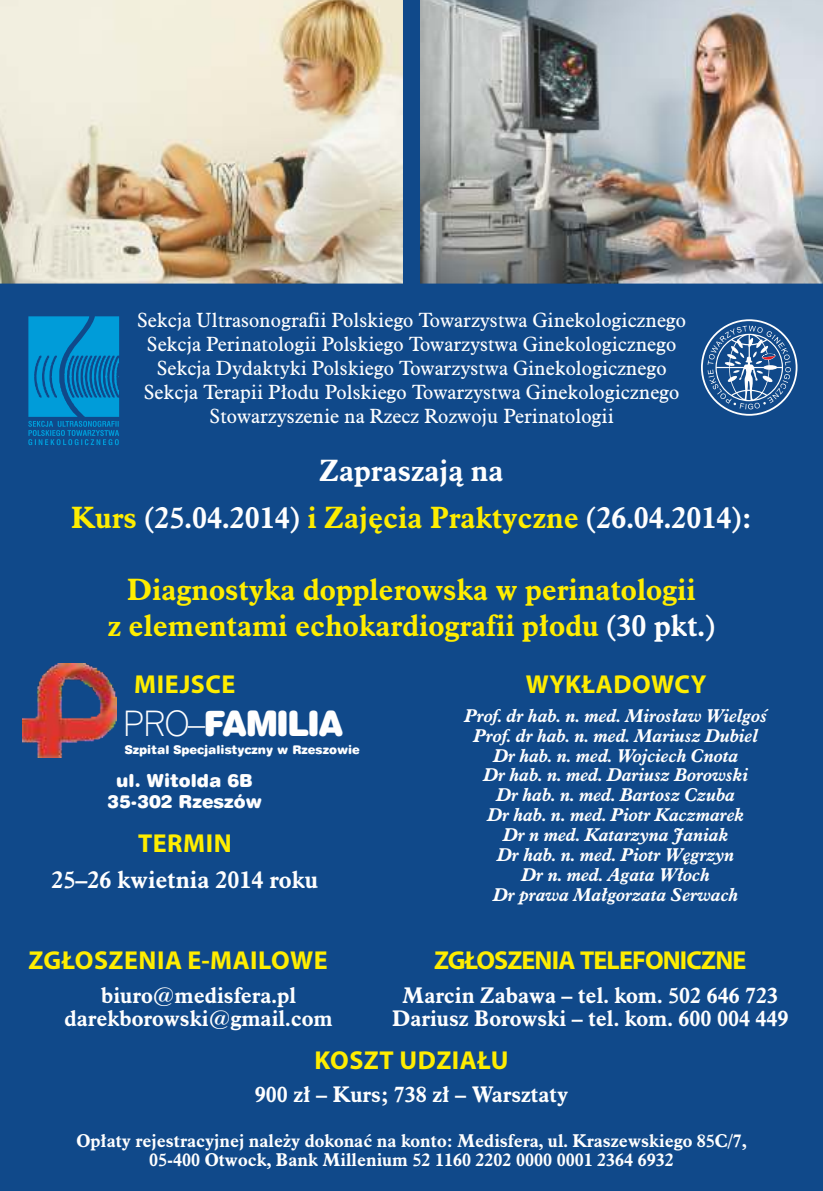
<style>
.page{position:relative;width:823px;height:1191px;background:#fff}
.page>*{position:absolute;margin:0;border:0;box-sizing:border-box;transform-origin:0 0}
.t1{font:35px "Swis 721 Blk Rnd EU";letter-spacing:-.065em;color:#fefefe}
.t2{font:700 30px/36px "Aldine 721 EU";color:#ffed00;text-align:center}
.t3{font:700 30px/46.8px "Aldine 721 EU";color:#fefefe;text-align:center}
.t4{font:700 26px "Myriad Pro";letter-spacing:.02em;color:#ffed00}
.t5{font:700 26px "Myriad Pro";letter-spacing:-.035em;color:#ffed00}
.t6{font:700 24px "Aldine 721 EU";color:#fefefe}
.t7{font:700 22px/23.8px "Aldine 721 EU";color:#fefefe;text-align:center}
.t8{font:20px/24px "Aldine 721 EU";color:#fefefe;text-align:center}
.t9{font:italic 700 18px/19.8px "Aldine 721 EU";color:#fefefe;text-align:center}
.t10{font:700 18px/19.4px "Aldine 721 EU";color:#fefefe;text-align:center}
.t11{font:18px/21.6px "Swis 721 Blk Rnd EU";color:#fefefe;text-align:center}
.t12{font:12px "Swis 721 Blk Rnd EU";color:#fefefe}
.s1{color:#ffed00}
.s2{color:#fefefe}
.s3{font-family:"Gothic 720 Lt EU"}
</style>
<div class="page">
<div style="left:0;top:0;width:822px;height:1191px;background:#10498a"></div>
<img style="left:420px;top:0;width:402px;height:283px">
<img style="left:23px;top:663px;width:94px;height:94px">
<img style="left:0;top:0;width:403px;height:283px">
<svg style="left:28px;top:316px;width:91px;height:129px"></svg>
<svg style="left:701px;top:319px;width:96px;height:97px"></svg>
<p class="t8" style="left:137px;top:310px;width:550px">Sekcja Ultrasonografii Polskiego Towarzystwa Ginekologicznego Sekcja Perinatologii Polskiego Towarzystwa Ginekologicznego Sekcja Dydaktyki Polskiego Towarzystwa Ginekologicznego Sekcja Terapii Płodu Polskiego Towarzystwa Ginekologicznego Stowarzyszenie na Rzecz Rozwoju Perinatologii</p>
<h2 class="t3" style="left:71px;top:449px;width:681px">Zapraszają na<br><span class="s1">Kurs</span> (25.04.2014) <span class="s1">i Zajęcia Praktyczne</span> (26.04.2014):</h2>
<h2 class="t2" style="left:108px;top:574px;width:608px">Diagnostyka dopplerowska w perinatologii<br>z elementami echokardiografii płodu <span class="s2">(30 pkt.)</span></h2>
<h3 class="t4" style="left:134px;top:674px;width:103px">MIEJSCE</h3>
<h3 class="t4" style="left:525px;top:674px;width:182px">WYKŁADOWCY</h3>
<p class="t9" style="left:464px;top:707px;width:304px">Prof. dr hab. n. med. Mirosław Wielgoś<br>Prof. dr hab. n. med. Mariusz Dubiel<br>Dr hab. n. med. Wojciech Cnota<br>Dr hab. n. med. Dariusz Borowski<br>Dr hab. n. med. Bartosz Czuba<br>Dr hab. n. med. Piotr Kaczmarek<br>Dr n med. Katarzyna Janiak<br>Dr hab. n. med. Piotr Węgrzyn<br>Dr n. med. Agata Włoch<br>Dr prawa Małgorzata Serwach</p>
<h1 class="t1" style="left:123px;top:710px;width:223px"><span class="s3">PRO–</span>FAMILIA</h1>
<p class="t12" style="left:125px;top:745px;width:236px">Szpital Specjalistyczny w Rzeszowie</p>
<p class="t11" style="left:107px;top:771px;width:157px">ul. Witolda 6B<br>35-302 Rzeszów</p>
<h3 class="t4" style="left:138px;top:833px;width:95px">TERMIN</h3>
<p class="t6" style="left:51px;top:870px;width:268px">25–26 kwietnia 2014 roku</p>
<h3 class="t4" style="left:29px;top:950px;width:300px">ZGŁOSZENIA E-MAILOWE</h3>
<p class="t7" style="left:64px;top:985px;width:269px">biuro@medisfera.pl darekborowski@gmail.com</p>
<h3 class="t5" style="left:434px;top:950px;width:313px">ZGŁOSZENIA TELEFONICZNE</h3>
<p class="t7" style="left:392px;top:985px;width:398px">Marcin Zabawa – tel. kom. 502 646 723<br>Dariusz Borowski – tel. kom. 600 004 449</p>
<h3 class="t4" style="left:314px;top:1049px;width:195px">KOSZT UDZIAŁU</h3>
<p class="t7" style="left:255px;top:1084px;width:314px">900 zł – Kurs; 738 zł – Warsztaty</p>
<p class="t10" style="left:76px;top:1132px;width:671px">Opłaty rejestracyjnej należy dokonać na konto: Medisfera, ul. Kraszewskiego 85C/7,<br>05-400 Otwock, Bank Millenium 52 1160 2202 0000 0001 2364 6932</p>
</div>
